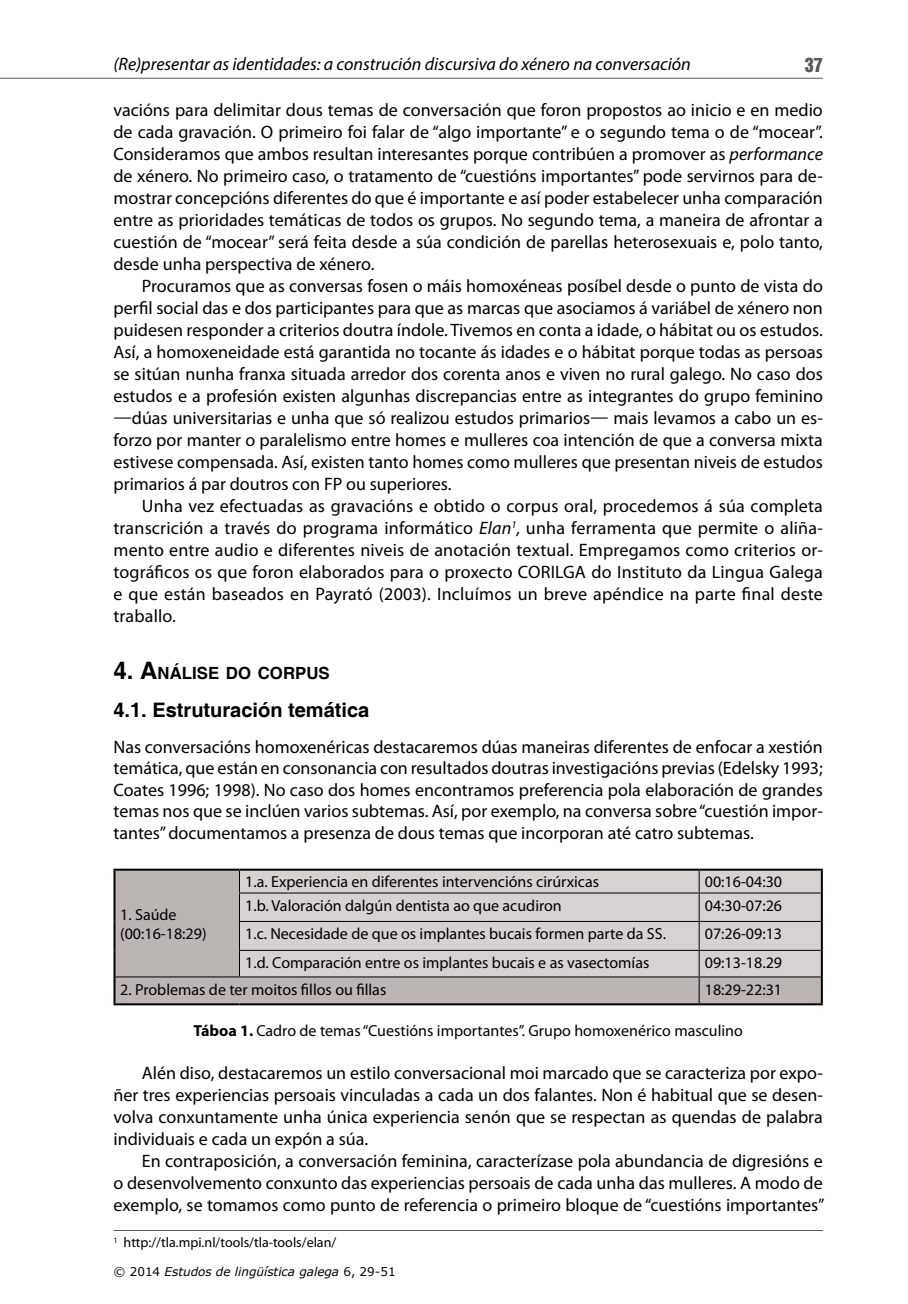
<style>
.page{position:relative;width:908px;height:1304px;background:#fff}
.page>*{position:absolute;margin:0;border:0;box-sizing:border-box;transform-origin:0 0}
.Título_2_unido{font:700 20px "Helvetica";color:#000}
.Texto_normal_sangría{font:18px/22px "Myriad Pro";color:#000;text-align:justify}
.Texto_normal{font:18px/21.6px "Myriad Pro";color:#000;text-align:justify}
.t1{font:italic 18px "Myriad Pro";color:#000}
.t2{font:18px "Helvetica Inserat";color:#58595b}
.Título_1{font:700 16.8px "Helvetica";color:#000}
.Cadro_texto_esquerda{font:16px "Myriad Pro";color:#000}
.Cadro_título{font:16px "Myriad Pro";color:#000}
.Notas_ao_pé{font:14px "Myriad Pro";color:#000}
.t3{font:italic 12px "Verdana";color:#000}
.s1{font-style:italic}
.s2{font-size:24px}
.s3{font-weight:700}
.s4{font-style:normal}
</style>
<div class="page">
<hr style="left:0;top:78px;width:822px;height:1px;background:#58595b">
<div style="left:115px;top:871px;width:705px;height:132px;background:#bbb5b4"></div>
<div style="left:240px;top:871px;width:580px;height:105px;background:#d6d2d1"></div>
<hr style="left:239px;top:892px;width:459px;height:1px;background:#000">
<hr style="left:698px;top:892px;width:122px;height:1px;background:#000">
<hr style="left:239px;top:921px;width:459px;height:1px;background:#000">
<hr style="left:698px;top:921px;width:122px;height:1px;background:#000">
<hr style="left:239px;top:950px;width:459px;height:1px;background:#000">
<svg style="left:239px;top:871px;width:1px;height:105px"></svg>
<hr style="left:698px;top:950px;width:122px;height:1px;background:#000">
<hr style="left:115px;top:976px;width:124px;height:1px;background:#000">
<hr style="left:239px;top:976px;width:459px;height:1px;background:#000">
<hr style="left:698px;top:976px;width:122px;height:1px;background:#000">
<svg style="left:698px;top:871px;width:1px;height:132px"></svg>
<hr style="left:113px;top:869px;width:126px;height:2px;background:#000">
<hr style="left:113px;top:871px;width:2px;height:22px;background:#000">
<hr style="left:113px;top:893px;width:2px;height:28px;background:#000">
<hr style="left:113px;top:921px;width:2px;height:29px;background:#000">
<hr style="left:113px;top:950px;width:2px;height:27px;background:#000">
<hr style="left:239px;top:869px;width:459px;height:2px;background:#000">
<hr style="left:698px;top:869px;width:124px;height:2px;background:#000">
<hr style="left:820px;top:871px;width:2px;height:22px;background:#000">
<hr style="left:820px;top:893px;width:2px;height:28px;background:#000">
<hr style="left:820px;top:921px;width:2px;height:29px;background:#000">
<hr style="left:820px;top:950px;width:2px;height:27px;background:#000">
<hr style="left:113px;top:977px;width:2px;height:26px;background:#000">
<hr style="left:820px;top:977px;width:2px;height:26px;background:#000">
<hr style="left:113px;top:1003px;width:126px;height:2px;background:#000">
<hr style="left:239px;top:1003px;width:459px;height:2px;background:#000">
<hr style="left:698px;top:1003px;width:124px;height:2px;background:#000">
<hr style="left:113px;top:1230px;width:709px;height:1px;background:#58595b">
<p class="t1" style="left:113px;top:53px;width:578px">(Re)presentar as identidades: a construción discursiva do xénero na conversación</p>
<p class="t2" style="left:804px;top:54px;width:19px">37</p>
<p class="Texto_normal_sangría" style="left:113px;top:98px;width:710px">vacións para delimitar dous temas de conversación que foron propostos ao inicio e en medio de cada gravación. O primeiro foi falar de “algo importante” e o segundo tema o de “mocear”.<br>Consideramos que ambos resultan interesantes porque contribúen a promover as <span class="s1">performance </span>de xénero. No primeiro caso, o tratamento de “cuestións importantes” pode servirnos para de&shy;mostrar concepcións diferentes do que é importante e así poder estabelecer unha comparación entre as prioridades temáticas de todos os grupos. No segundo tema, a maneira de afrontar a cuestión de “mocear” será feita desde a súa condición de parellas heterosexuais e, polo tanto, desde unha perspectiva de xénero.</p>
<p class="Texto_normal_sangría" style="left:113px;top:274px;width:710px;text-indent:28px">Procuramos que as conversas fosen o máis homoxéneas posíbel desde o punto de vista do perfil social das e dos participantes para que as marcas que asociamos á variábel de xénero non puidesen responder a criterios doutra índole. Tivemos en conta a idade, o hábitat ou os estudos.<br>Así, a homoxeneidade está garantida no tocante ás idades e o hábitat porque todas as persoas se sitúan nunha franxa situada arredor dos corenta anos e viven no rural galego. No caso dos estudos e a profesión existen algunhas discrepancias entre as integrantes do grupo feminino —dúas universitarias e unha que só realizou estudos primarios— mais levamos a cabo un es&shy;forzo por manter o paralelismo entre homes e mulleres coa intención de que a conversa mixta estivese compensada. Así, existen tanto homes como mulleres que presentan niveis de estudos primarios á par doutros con FP ou superiores.</p>
<p class="Texto_normal_sangría" style="left:113px;top:494px;width:710px;text-indent:28px">Unha vez efectuadas as gravacións e obtido o corpus oral, procedemos á súa completa transcrición a través do programa informático <span class="s1">Elan</span><sup>1</sup><span class="s1">,</span> unha ferramenta que permite o aliña&shy;mento entre audio e diferentes niveis de anotación textual. Empregamos como criterios or&shy;tográficos os que foron elaborados para o proxecto CORILGA do Instituto da Lingua Galega e que están baseados en Payrató (2003). Incluímos un breve apéndice na parte final deste traballo.</p>
<p class="Título_1" style="left:113px;top:663px;width:218px"><span class="s2">4. A</span>NÁLISE DO CORPUS</p>
<p class="Título_2_unido" style="left:113px;top:698px;width:257px">4.1. Estruturación temática</p>
<p class="Texto_normal" style="left:113px;top:736px;width:710px">Nas conversacións homoxenéricas destacaremos dúas maneiras diferentes de enfocar a xestión temática, que están en consonancia con resultados doutras investigacións previas (Edelsky 1993; Coates 1996; 1998). No caso dos homes encontramos preferencia pola elaboración de grandes temas nos que se inclúen varios subtemas. Así, por exemplo, na conversa sobre “cuestión impor&shy;tantes” documentamos a presenza de dous temas que incorporan até catro subtemas.</p>
<p class="Cadro_texto_esquerda" style="left:245px;top:872px;width:355px">1.a. Experiencia en diferentes intervencións cirúrxicas</p>
<p class="Cadro_texto_esquerda" style="left:704px;top:872px;width:79px">00:16-04:30</p>
<p class="Cadro_texto_esquerda" style="left:245px;top:895px;width:318px">1.b. Valoración dalgún dentista ao que acudiron</p>
<p class="Cadro_texto_esquerda" style="left:704px;top:895px;width:79px">04:30-07:26</p>
<p class="Cadro_texto_esquerda" style="left:245px;top:924px;width:422px">1.c. Necesidade de que os implantes bucais formen parte da SS.</p>
<p class="Cadro_texto_esquerda" style="left:704px;top:924px;width:79px">07:26-09:13</p>
<p class="Cadro_texto_esquerda" style="left:245px;top:953px;width:405px">1.d. Comparación entre os implantes bucais e as vasectomías</p>
<p class="Cadro_texto_esquerda" style="left:704px;top:953px;width:79px">09:13-18.29</p>
<p class="Cadro_texto_esquerda" style="left:120px;top:979px;width:267px">2. Problemas de ter moitos fillos ou fillas</p>
<p class="Cadro_texto_esquerda" style="left:704px;top:979px;width:79px">18:29-22:31</p>
<p class="Cadro_título" style="left:193px;top:1020px;width:551px"><span class="s3">Táboa 1.</span> Cadro de temas “Cuestións importantes”. Grupo homoxenérico masculino</p>
<p class="Texto_normal_sangría" style="left:113px;top:1062px;width:710px;text-indent:28px">Alén diso, destacaremos un estilo conversacional moi marcado que se caracteriza por expo&shy;ñer tres experiencias persoais vinculadas a cada un dos falantes. Non é habitual que se desen&shy;volva conxuntamente unha única experiencia senón que se respectan as quendas de palabra individuais e cada un expón a súa.</p>
<p class="Texto_normal_sangría" style="left:113px;top:1150px;width:712px;text-indent:28px">En contraposición, a conversación feminina, caracterízase pola abundancia de digresións e o desenvolvemento conxunto das experiencias persoais de cada unha das mulleres. A modo de exemplo, se tomamos como punto de referencia o primeiro bloque de “cuestións importantes”</p>
<p class="Notas_ao_pé" style="left:113px;top:1234px;width:224px"><sup>1</sup> http://tla.mpi.nl/tools/tla-tools/elan/</p>
<p class="Cadro_texto_esquerda" style="left:120px;top:904px;width:58px">1. Saúde</p>
<p class="Cadro_texto_esquerda" style="left:120px;top:924px;width:88px">(00:16-18:29)</p>
<p class="t3" style="left:113px;top:1264px;width:283px"><span class="s4">© 2014</span> Estudos de lingüística galega <span class="s4">6, 29-51</span></p>
</div>
